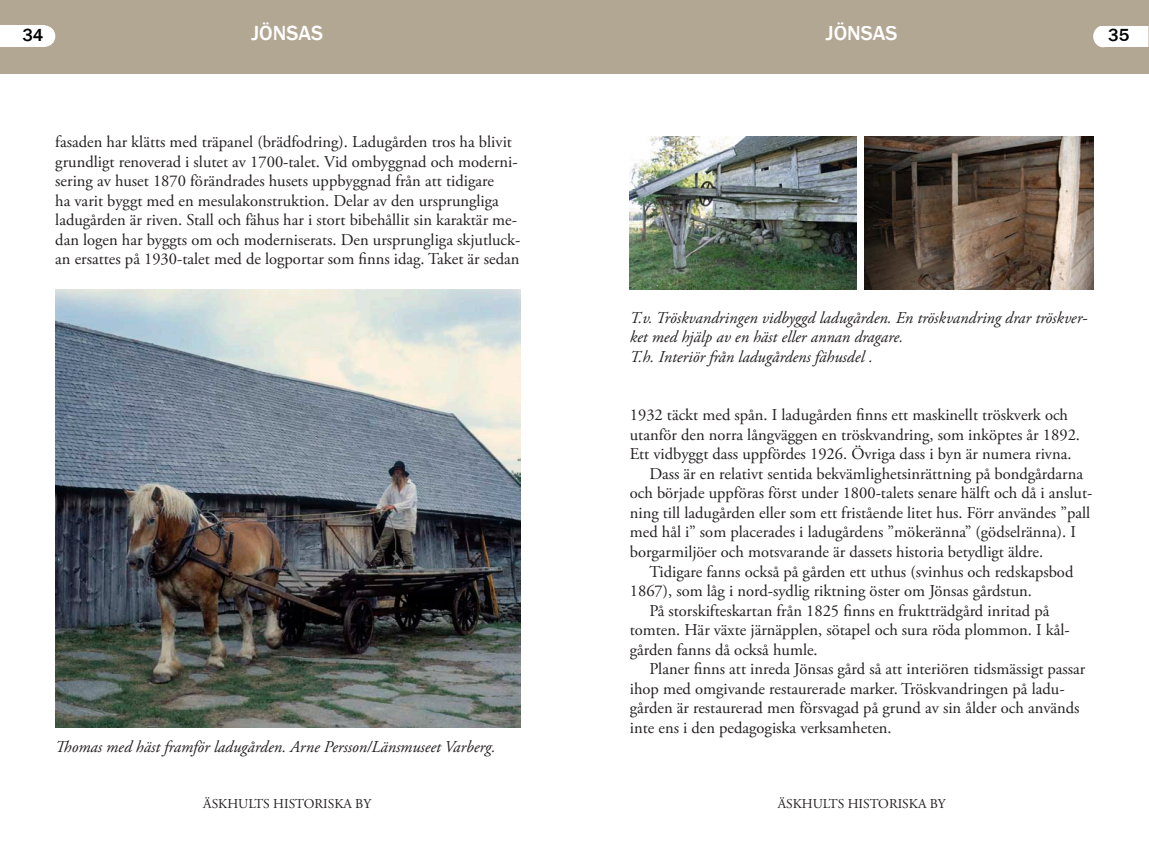
<style>
.page{position:relative;width:1149px;height:851px;background:#fff}
.page>*{position:absolute;margin:0;border:0;box-sizing:border-box;transform-origin:0 0}
.sidorubrik{font:500 21px "Franklin Gothic";color:#fff}
.t1{font:500 18px "Franklin Gothic";color:#000}
.Brödtext_med_indrag{font:16.5px/19.5px "Adobe Garamond Pro";color:#231f20}
.Brödtext{font:16.5px/19.5px "Adobe Garamond Pro";color:#231f20}
.Bildtext_med_radbind{font:italic 16.5px/19.5px "Adobe Garamond Pro";color:#231f20}
.t2{font:13.5px "Adobe Garamond Pro";color:#231f20}
</style>
<div class="page">
<div style="left:0;top:0;width:574px;height:73px;background:#b2a793"></div>
<div style="left:35px;top:26px;width:20px;height:20px;background:#fff;border-radius:50%"></div>
<div style="left:34px;top:26px;width:21px;height:21px;border:2px solid #fff;border-radius:50%"></div>
<div style="left:0;top:26px;width:45px;height:21px;background:#fff"></div>
<div style="left:574px;top:0;width:574px;height:73px;background:#b2a793"></div>
<div style="left:1093px;top:26px;width:18px;height:20px;background:#fff;border-radius:50%"></div>
<div style="left:1092px;top:26px;width:20px;height:21px;border:2px solid #fff;border-radius:50%"></div>
<div style="left:1102px;top:26px;width:46px;height:21px;background:#fff"></div>
<img style="left:55px;top:289px;width:465px;height:438px">
<img style="left:629px;top:137px;width:227px;height:153px">
<img style="left:864px;top:137px;width:229px;height:153px">
<p class="t1" style="left:22px;top:24px;width:23px">34</p>
<p class="sidorubrik" style="left:251px;top:20px;width:73px">JÖNSAS</p>
<p class="sidorubrik" style="left:825px;top:20px;width:73px">JÖNSAS</p>
<p class="t1" style="left:1107px;top:24px;width:23px">35</p>
<p class="Brödtext" style="left:55px;top:133px;width:466px">fasaden har klätts med träpanel (brädfodring). Ladugården tros ha blivit grundligt renoverad i slutet av 1700-talet. Vid ombyggnad och moderni&shy;sering av huset 1870 förändrades husets uppbyggnad från att tidigare<br>ha varit byggt med en mesulakonstruktion. Delar av den ursprungliga ladugården är riven. Stall och fähus har i stort bibehållit sin karaktär me&shy;dan logen har byggts om och moderniserats. Den ursprungliga skjutluck&shy;an ersattes på 1930-talet med de logportar som finns idag. Taket är sedan</p>
<p class="Bildtext_med_radbind" style="left:55px;top:737px;width:441px">Thomas med häst framför ladugården. Arne Persson/Länsmuseet Varberg.</p>
<p class="t2" style="left:203px;top:795px;width:169px">ÄSKHULTS HISTORISKA BY</p>
<p class="Bildtext_med_radbind" style="left:629px;top:308px;width:459px">T.v. Tröskvandringen vidbyggd ladugården. En tröskvandring drar tröskver&shy;ket med hjälp av en häst eller annan dragare.</p>
<p class="Bildtext_med_radbind" style="left:629px;top:347px;width:244px">T.h. Interiör från ladugårdens fähusdel .</p>
<p class="Brödtext" style="left:629px;top:406px;width:451px">1932 täckt med spån. I ladugården finns ett maskinellt tröskverk och utanför den norra långväggen en tröskvandring, som inköptes år 1892.<br>Ett vidbyggt dass uppfördes 1926. Övriga dass i byn är numera rivna.</p>
<p class="Brödtext_med_indrag" style="left:629px;top:464px;width:464px;text-indent:20px">Dass är en relativt sentida bekvämlighetsinrättning på bondgårdarna och började uppföras först under 1800-talets senare hälft och då i anslut&shy;ning till ladugården eller som ett fristående litet hus. Förr användes ”pall med hål i” som placerades i ladugårdens ”mökeränna” (gödselränna). I borgarmiljöer och motsvarande är dassets historia betydligt äldre.</p>
<p class="Brödtext_med_indrag" style="left:629px;top:562px;width:445px;text-indent:20px">Tidigare fanns också på gården ett uthus (svinhus och redskapsbod<br>1867), som låg i nord-sydlig riktning öster om Jönsas gårdstun.</p>
<p class="Brödtext_med_indrag" style="left:629px;top:601px;width:441px;text-indent:20px">På storskifteskartan från 1825 finns en fruktträdgård inritad på tomten. Här växte järnäpplen, sötapel och sura röda plommon. I kål&shy;gården fanns då också humle.</p>
<p class="Brödtext_med_indrag" style="left:629px;top:659px;width:457px;text-indent:20px">Planer finns att inreda Jönsas gård så att interiören tidsmässigt passar ihop med omgivande restaurerade marker. Tröskvandringen på ladu&shy;gården är restaurerad men försvagad på grund av sin ålder och används inte ens i den pedagogiska verksamheten.</p>
<p class="t2" style="left:777px;top:795px;width:169px">ÄSKHULTS HISTORISKA BY</p>
</div>
